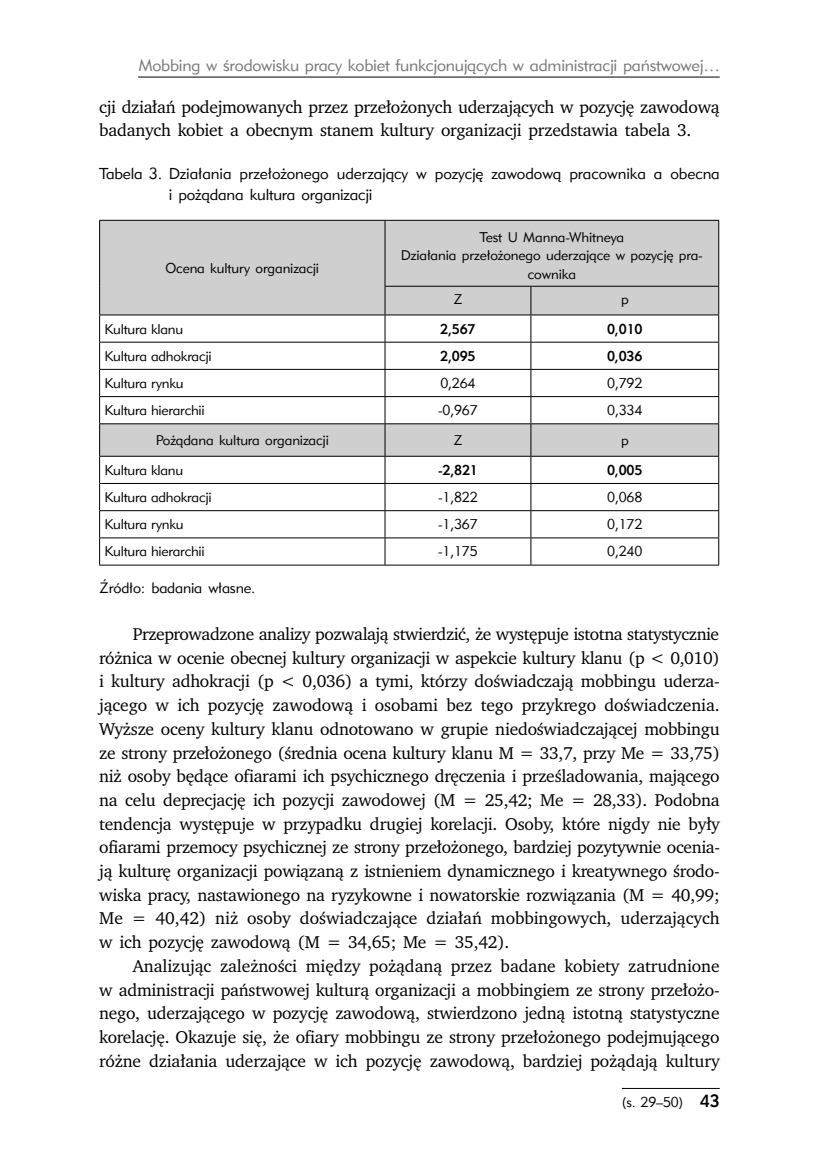
<style>
.page{position:relative;width:819px;height:1166px;background:#fff}
.page>*{position:absolute;margin:0;border:0;box-sizing:border-box;transform-origin:0 0}
.t1{font:17.5px/23.6px "Charter ITCPL";letter-spacing:-.015em;color:#000;text-align:justify}
.t2{font:16.62px "Geometric 415 Lt EU";letter-spacing:-.015em;color:#787878}
.t3{font:15.75px/21.3px "Geometric 415 Lt EU";letter-spacing:-.005em;color:#000}
.t4{font:14.88px "Geometric 415 Lt EU";letter-spacing:-.015em;color:#000}
.t5{font:14px/18.6px "Geometric 415 Lt EU";letter-spacing:-.015em;color:#000;text-align:center}
.t6{font:14px "Geometric 415 Md EU";letter-spacing:-.015em;color:#000}
.s1{font-family:"Geometric 415 Md EU";font-size:17.5px}
</style>
<div class="page">
<hr style="left:138px;top:77px;width:581px;height:1px;background:#000">
<hr style="left:621px;top:1088px;width:98px;height:1px;background:#000">
<svg style="left:100px;top:221px;width:618px;height:235px;fill:#cfcfcf"></svg>
<hr style="left:99px;top:342px;width:286px;height:1px;background:#000">
<hr style="left:385px;top:342px;width:146px;height:1px;background:#000">
<hr style="left:531px;top:342px;width:188px;height:1px;background:#000">
<hr style="left:99px;top:369px;width:286px;height:1px;background:#000">
<hr style="left:385px;top:369px;width:146px;height:1px;background:#000">
<hr style="left:531px;top:369px;width:188px;height:1px;background:#000">
<hr style="left:99px;top:396px;width:286px;height:1px;background:#000">
<hr style="left:385px;top:396px;width:146px;height:1px;background:#000">
<hr style="left:531px;top:396px;width:188px;height:1px;background:#000">
<svg style="left:530px;top:287px;width:1px;height:136px"></svg>
<hr style="left:384px;top:424px;width:1px;height:32px;background:#000">
<hr style="left:530px;top:424px;width:1px;height:32px;background:#000">
<hr style="left:99px;top:483px;width:286px;height:1px;background:#000">
<hr style="left:385px;top:483px;width:146px;height:1px;background:#000">
<hr style="left:531px;top:483px;width:188px;height:1px;background:#000">
<hr style="left:99px;top:510px;width:286px;height:1px;background:#000">
<hr style="left:385px;top:510px;width:146px;height:1px;background:#000">
<hr style="left:531px;top:510px;width:188px;height:1px;background:#000">
<hr style="left:99px;top:537px;width:286px;height:1px;background:#000">
<hr style="left:385px;top:537px;width:146px;height:1px;background:#000">
<svg style="left:384px;top:457px;width:1px;height:108px"></svg>
<hr style="left:531px;top:537px;width:188px;height:1px;background:#000">
<svg style="left:530px;top:457px;width:1px;height:108px"></svg>
<svg style="left:99px;top:457px;width:1px;height:108px"></svg>
<svg style="left:718px;top:457px;width:1px;height:108px"></svg>
<hr style="left:99px;top:565px;width:286px;height:1px;background:#000">
<hr style="left:385px;top:565px;width:146px;height:1px;background:#000">
<hr style="left:531px;top:565px;width:188px;height:1px;background:#000">
<hr style="left:99px;top:220px;width:286px;height:1px;background:#000">
<hr style="left:99px;top:221px;width:1px;height:65px;background:#000">
<svg style="left:99px;top:286px;width:1px;height:137px"></svg>
<hr style="left:99px;top:315px;width:286px;height:1px;background:#000">
<hr style="left:385px;top:220px;width:146px;height:1px;background:#000">
<hr style="left:384px;top:221px;width:1px;height:65px;background:#000">
<hr style="left:531px;top:220px;width:188px;height:1px;background:#000">
<hr style="left:718px;top:221px;width:1px;height:65px;background:#000">
<hr style="left:384px;top:286px;width:147px;height:1px;background:#000">
<svg style="left:384px;top:287px;width:1px;height:136px"></svg>
<hr style="left:531px;top:286px;width:188px;height:1px;background:#000">
<svg style="left:718px;top:287px;width:1px;height:136px"></svg>
<hr style="left:385px;top:315px;width:146px;height:1px;background:#000">
<hr style="left:531px;top:315px;width:188px;height:1px;background:#000">
<hr style="left:99px;top:423px;width:286px;height:1px;background:#000">
<hr style="left:99px;top:424px;width:1px;height:32px;background:#000">
<hr style="left:385px;top:423px;width:146px;height:1px;background:#000">
<hr style="left:531px;top:423px;width:188px;height:1px;background:#000">
<hr style="left:718px;top:424px;width:1px;height:32px;background:#000">
<hr style="left:99px;top:456px;width:286px;height:1px;background:#000">
<hr style="left:385px;top:456px;width:146px;height:1px;background:#000">
<hr style="left:531px;top:456px;width:188px;height:1px;background:#000">
<p class="t2" style="left:138px;top:55px;width:583px">Mobbing w środowisku pracy kobiet funkcjonujących w administracji państwowej…</p>
<p class="t1" style="left:99px;top:94px;width:622px">cji działań podejmowanych przez przełożonych uderzających w pozycję zawodową badanych kobiet a obecnym stanem kultury organizacji przedstawia tabela 3.</p>
<p class="t3" style="left:169px;top:163px;width:552px;text-indent:-69px">Tabela 3. Działania przełożonego uderzający w pozycję zawodową pracownika a obecna i pożądana kultura organizacji</p>
<p class="t5" style="left:165px;top:259px;width:155px">Ocena kultury organizacji</p>
<p class="t5" style="left:401px;top:228px;width:303px">Test U Manna-Whitneya<br>Działania przełożonego uderzające w pozycję pra&shy;cownika</p>
<p class="t5" style="left:453px;top:290px;width:11px">Z</p>
<p class="t5" style="left:621px;top:290px;width:9px">p</p>
<p class="t5" style="left:104px;top:320px;width:80px">Kultura klanu</p>
<p class="t6" style="left:440px;top:320px;width:37px">2,567</p>
<p class="t6" style="left:607px;top:320px;width:37px">0,010</p>
<p class="t5" style="left:104px;top:347px;width:109px">Kultura adhokracji</p>
<p class="t6" style="left:440px;top:347px;width:37px">2,095</p>
<p class="t6" style="left:607px;top:347px;width:37px">0,036</p>
<p class="t5" style="left:104px;top:374px;width:81px">Kultura rynku</p>
<p class="t5" style="left:440px;top:374px;width:37px">0,264</p>
<p class="t5" style="left:607px;top:374px;width:37px">0,792</p>
<p class="t5" style="left:104px;top:401px;width:102px">Kultura hierarchii</p>
<p class="t5" style="left:438px;top:401px;width:41px">-0,967</p>
<p class="t5" style="left:607px;top:401px;width:37px">0,334</p>
<p class="t5" style="left:156px;top:431px;width:175px">Pożądana kultura organizacji</p>
<p class="t5" style="left:453px;top:431px;width:11px">Z</p>
<p class="t5" style="left:621px;top:431px;width:9px">p</p>
<p class="t5" style="left:104px;top:461px;width:80px">Kultura klanu</p>
<p class="t6" style="left:438px;top:461px;width:41px">-2,821</p>
<p class="t6" style="left:607px;top:461px;width:37px">0,005</p>
<p class="t5" style="left:104px;top:488px;width:109px">Kultura adhokracji</p>
<p class="t5" style="left:438px;top:488px;width:41px">-1,822</p>
<p class="t5" style="left:607px;top:488px;width:37px">0,068</p>
<p class="t5" style="left:104px;top:515px;width:81px">Kultura rynku</p>
<p class="t5" style="left:438px;top:515px;width:41px">-1,367</p>
<p class="t5" style="left:607px;top:515px;width:37px">0,172</p>
<p class="t5" style="left:104px;top:542px;width:102px">Kultura hierarchii</p>
<p class="t5" style="left:438px;top:542px;width:41px">-1,175</p>
<p class="t5" style="left:607px;top:542px;width:37px">0,240</p>
<p class="t4" style="left:99px;top:578px;width:157px">Źródło: badania własne.</p>
<p class="t1" style="left:99px;top:622px;width:622px;text-indent:34px">Przeprowadzone analizy pozwalają stwierdzić, że występuje istotna statystycznie różnica w ocenie obecnej kultury organizacji w aspekcie kultury klanu (p &lt; 0,010) i kultury adhokracji (p &lt; 0,036) a tymi, którzy doświadczają mobbingu uderza&shy;jącego w ich pozycję zawodową i osobami bez tego przykrego doświadczenia.<br>Wyższe oceny kultury klanu odnotowano w grupie niedoświadczającej mobbingu ze strony przełożonego (średnia ocena kultury klanu M = 33,7, przy Me = 33,75) niż osoby będące ofiarami ich psychicznego dręczenia i prześladowania, mającego na celu deprecjację ich pozycji zawodowej (M = 25,42; Me = 28,33). Podobna tendencja występuje w przypadku drugiej korelacji. Osoby, które nigdy nie były ofiarami przemocy psychicznej ze strony przełożonego, bardziej pozytywnie ocenia&shy;ją kulturę organizacji powiązaną z istnieniem dynamicznego i kreatywnego środo&shy;wiska pracy, nastawionego na ryzykowne i nowatorskie rozwiązania (M = 40,99; Me = 40,42) niż osoby doświadczające działań mobbingowych, uderzających w ich pozycję zawodową (M = 34,65; Me = 35,42).</p>
<p class="t1" style="left:99px;top:953px;width:622px;text-indent:34px">Analizując zależności między pożądaną przez badane kobiety zatrudnione w administracji państwowej kulturą organizacji a mobbingiem ze strony przełożo&shy;nego, uderzającego w pozycję zawodową, stwierdzono jedną istotną statystyczne korelację. Okazuje się, że ofiary mobbingu ze strony przełożonego podejmującego różne działania uderzające w ich pozycję zawodową, bardziej pożądają kultury</p>
<p class="t5" style="left:622px;top:1093px;width:99px">(s. 29–50) <span class="s1">43</span></p>
</div>
